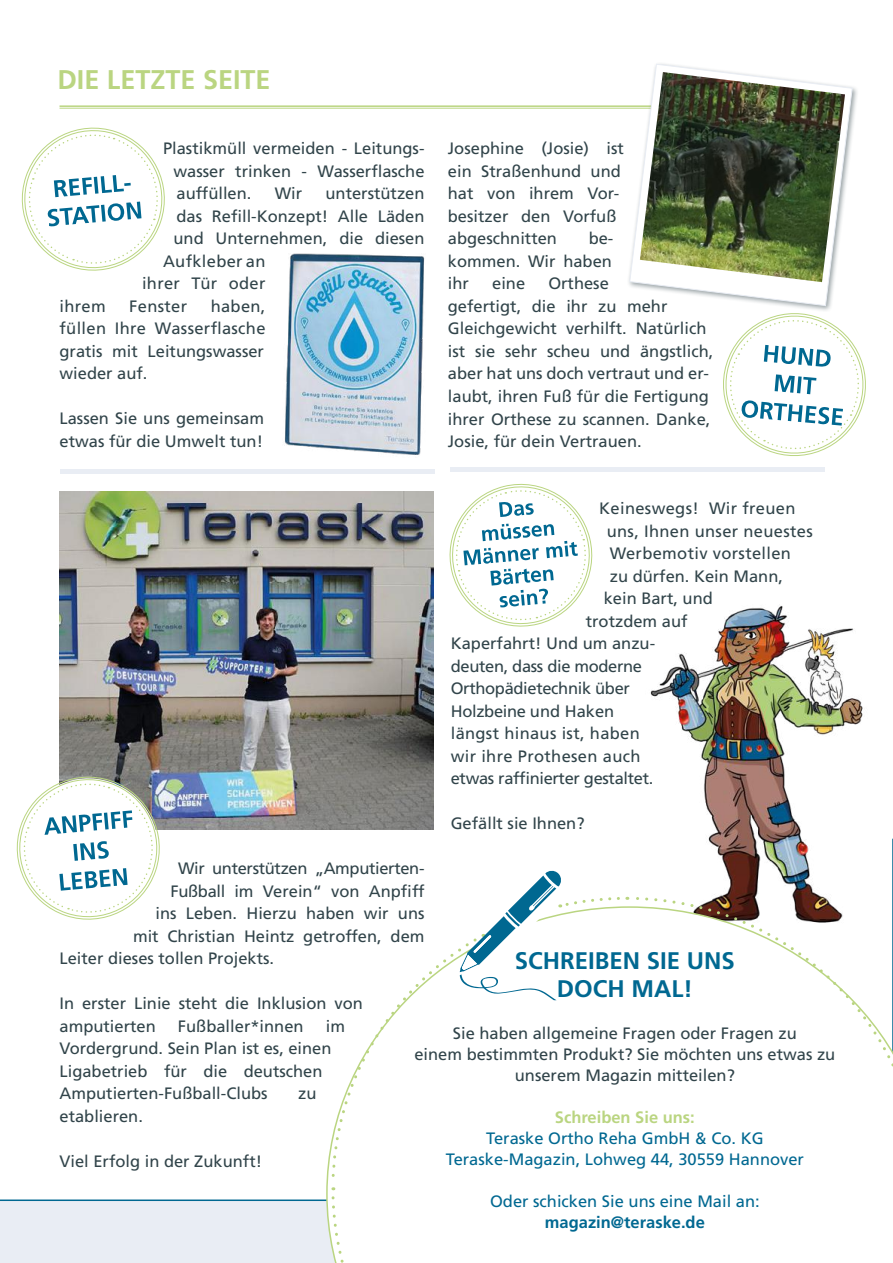
<style>
.page{position:relative;width:893px;height:1263px;background:#fff}
.page>*{position:absolute;margin:0;border:0;box-sizing:border-box;transform-origin:0 0}
.t1{font:700 27px "Frutiger LT Std";color:#bad581}
.t2{font:700 24px/28.5px "Frutiger LT Std";color:#006891;text-align:center}
.t3{font:16.5px/22.5px "Frutiger LT Std";color:#31444a}
.t4{font:16.5px "Frutiger LT Std";letter-spacing:.02em;color:#31444a}
.t5{font:16.5px "Frutiger LT Std";letter-spacing:-.02em;color:#31444a}
.t6{font:16.5px/21px "Frutiger LT Std";color:#006891;text-align:center}
.t7{font:700 16.5px "Frutiger LT Std";color:#006891}
.t8{font:700 16.5px "Frutiger LT Std";color:#bad581}
</style>
<div class="page">
<svg style="left:694px;top:313px;width:172px;height:159px"></svg>
<img style="left:650px;top:604px;width:243px;height:235px">
<div style="left:0;top:1199px;width:326px;height:64px;background:#e9edf4"></div>
<hr style="left:60px;top:105px;width:765px;height:2px;background:#bad581">
<hr style="left:60px;top:108px;width:765px;height:1px;background:#bad581">
<svg style="left:330px;top:839px;width:563px;height:424px"></svg>
<div style="left:60px;top:469px;width:374px;height:5px;background:#e9edf4"></div>
<svg style="left:21px;top:105px;width:171px;height:166px"></svg>
<div style="left:627px;top:61px;width:232px;height:251px;background:#31444a;opacity:.5"></div>
<svg style="left:629px;top:63px;width:224px;height:243px"></svg>
<img style="left:640px;top:72px;width:205px;height:210px">
<img style="left:60px;top:492px;width:374px;height:337px">
<hr style="left:451px;top:467px;width:374px;height:4px;background:#e9edf4">
<svg style="left:16px;top:768px;width:153px;height:152px"></svg>
<svg style="left:449px;top:483px;width:144px;height:144px"></svg>
<img style="left:284px;top:253px;width:141px;height:202px">
<h1 class="t1" style="left:57px;top:63px;width:215px">DIE LETZTE SEITE</h1>
<p class="t3" style="left:174px;top:137px;width:252px;text-align:justify;text-indent:-10px">Plastikmüll vermeiden - Leitungs&shy;wasser trinken - Wasserflasche auffüllen.</p>
<p class="t3" style="left:275px;top:182px;width:29px">Wir</p>
<p class="t3" style="left:326px;top:182px;width:101px">unterstützen</p>
<p class="t3" style="left:177px;top:205px;width:249px">das Refill-Konzept! Alle Läden</p>
<p class="t3" style="left:174px;top:227px;width:252px">und Unternehmen, die diesen</p>
<p class="t4" style="left:163px;top:251px;width:104px">Aufkleber an</p>
<p class="t4" style="left:142px;top:274px;width:125px">ihrer Tür oder</p>
<p class="t3" style="left:60px;top:295px;width:208px;text-align:justify;text-indent:151px">haben, füllen Ihre Wasserflasche gratis mit Leitungswasser wieder auf.</p>
<p class="t3" style="left:60px;top:407px;width:206px">Lassen Sie uns gemeinsam etwas für die Umwelt tun!</p>
<p class="t3" style="left:60px;top:295px;width:48px">ihrem</p>
<p class="t4" style="left:129px;top:296px;width:59px">Fenster</p>
<p class="t3" style="left:448px;top:137px;width:178px">Josephine (Josie) ist ein Straßenhund und hat von ihrem Vor&shy;besitzer den Vorfuß abgeschnitten</p>
<p class="t3" style="left:448px;top:228px;width:167px;text-align:justify;text-indent:141px">be&shy;kommen. Wir haben ihr</p>
<p class="t3" style="left:448px;top:273px;width:267px;text-indent:100px">Orthese<br>gefertigt, die ihr zu mehr<br>Gleichgewicht verhilft. Natürlich ist sie sehr scheu und ängstlich, aber hat uns doch vertraut und er&shy;laubt, ihren Fuß für die Fertigung ihrer Orthese zu scannen. Danke,<br>Josie, für dein Vertrauen.</p>
<p class="t3" style="left:492px;top:273px;width:35px">eine</p>
<p class="t4" style="left:599px;top:499px;width:198px">Keineswegs! Wir freuen</p>
<p class="t4" style="left:607px;top:521px;width:207px">uns, Ihnen unser neuestes</p>
<p class="t4" style="left:610px;top:544px;width:183px">Werbemotiv vorstellen</p>
<p class="t3" style="left:610px;top:565px;width:175px">zu dürfen. Kein Mann,</p>
<p class="t3" style="left:604px;top:587px;width:111px">kein Bart, und</p>
<p class="t3" style="left:586px;top:610px;width:103px">trotzdem auf</p>
<p class="t3" style="left:451px;top:632px;width:206px">Kaperfahrt! Und um anzu-</p>
<p class="t5" style="left:451px;top:656px;width:193px">deuten, dass die moderne</p>
<p class="t5" style="left:451px;top:679px;width:181px">Orthopädietechnik über</p>
<p class="t5" style="left:451px;top:701px;width:165px">Holzbeine und Haken</p>
<p class="t4" style="left:451px;top:724px;width:191px">längst hinaus ist, haben</p>
<p class="t4" style="left:451px;top:746px;width:191px">wir ihre Prothesen auch</p>
<p class="t5" style="left:451px;top:769px;width:204px">etwas raffinierter gestaltet.</p>
<p class="t3" style="left:451px;top:812px;width:135px">Gefällt sie Ihnen?</p>
<p class="t5" style="left:178px;top:859px;width:248px">Wir unterstützen „Amputierten-</p>
<p class="t3" style="left:171px;top:880px;width:255px">Fußball im Verein“ von Anpfiff</p>
<p class="t3" style="left:156px;top:902px;width:270px">ins Leben. Hierzu haben wir uns</p>
<p class="t3" style="left:133px;top:925px;width:293px">mit Christian Heintz getroffen, dem</p>
<p class="t3" style="left:60px;top:947px;width:216px">Leiter dieses tollen Projekts.</p>
<p class="t3" style="left:60px;top:992px;width:305px">In erster Linie steht die Inklusion von amputierten</p>
<h2 class="t2" style="left:515px;top:946px;width:222px">SCHREIBEN SIE UNS<br>DOCH MAL!</h2>
<p class="t3" style="left:414px;top:1023px;width:422px;line-height:21px;text-align:center">Sie haben allgemeine Fragen oder Fragen zu<br>einem bestimmten Produkt? Sie möchten uns etwas zu unserem Magazin mitteilen?</p>
<p class="t8" style="left:555px;top:1108px;width:141px">Schreiben Sie uns:</p>
<p class="t6" style="left:446px;top:1128px;width:360px">Teraske Ortho Reha GmbH &amp; Co. KG<br>Teraske-Magazin, Lohweg 44, 30559 Hannover</p>
<p class="t6" style="left:490px;top:1191px;width:271px">Oder schicken Sie uns eine Mail an:</p>
<p class="t7" style="left:545px;top:1213px;width:161px">magazin@teraske.de</p>
<p class="t3" style="left:178px;top:1015px;width:127px">Fußballer*innen</p>
<p class="t3" style="left:60px;top:1015px;width:287px;text-indent:266px">im<br>Vordergrund. Sein Plan ist es, einen<br>Ligabetrieb für die deutschen<br>Amputierten-Fußball-Clubs</p>
<p class="t3" style="left:298px;top:1082px;width:20px">zu</p>
<p class="t3" style="left:60px;top:1105px;width:85px">etablieren.</p>
<p class="t3" style="left:60px;top:1150px;width:204px">Viel Erfolg in der Zukunft!</p>
</div>
